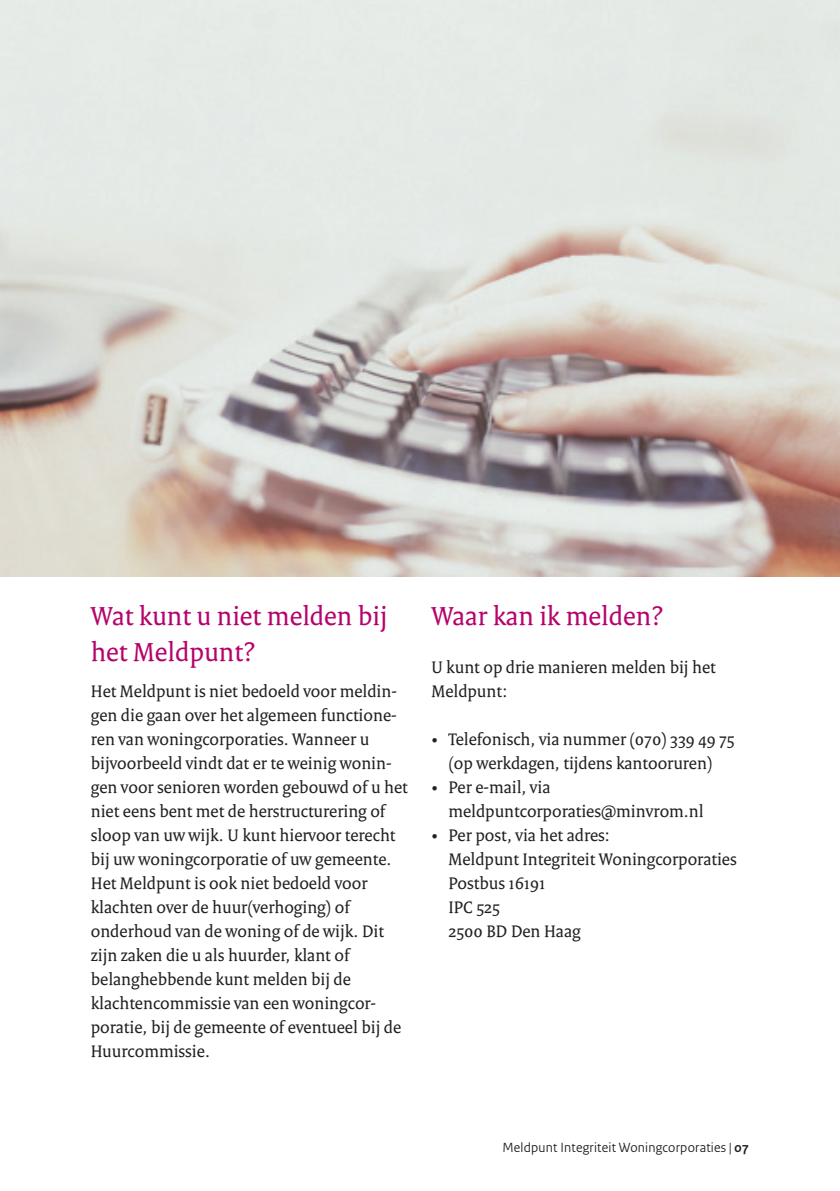
<style>
.page{position:relative;width:840px;height:1191px;background:#fff}
.page>*{position:absolute;margin:0;border:0;box-sizing:border-box;transform-origin:0 0}
.t1{font:28px/36px "Rijksoverheid Serif";color:#b6036c}
.t2{font:18px/24px "Rijksoverheid Serif";color:#231f20}
.t3{font:14px "Rijksoverheid Sans";letter-spacing:.015em;color:#231f20}
.s1{font-weight:700}
</style>
<div class="page">
<img style="left:1px;top:0;width:838px;height:576px">
<h1 class="t1" style="left:91px;top:598px;width:298px">Wat kunt u niet melden bij het Meldpunt?</h1>
<p class="t2" style="left:91px;top:679px;width:318px">Het Meldpunt is niet bedoeld voor meldin&shy;gen die gaan over het algemeen functione&shy;ren van woningcorporaties. Wanneer u bijvoorbeeld vindt dat er te weinig wonin&shy;gen voor senioren worden gebouwd of u het niet eens bent met de herstructurering of sloop van uw wijk. U kunt hiervoor terecht bij uw woningcorporatie of uw gemeente.<br>Het Meldpunt is ook niet bedoeld voor klachten over de huur(verhoging) of onderhoud van de woning of de wijk. Dit zijn zaken die u als huurder, klant of belanghebbende kunt melden bij de klachtencommissie van een woningcor&shy;poratie, bij de gemeente of eventueel bij de Huurcommissie.</p>
<h1 class="t1" style="left:431px;top:598px;width:233px">Waar kan ik melden?</h1>
<p class="t2" style="left:431px;top:655px;width:286px">U kunt op drie manieren melden bij het<br>Meldpunt:</p>
<p class="t2" style="left:431px;top:727px;width:305px;text-align:center">• Telefonisch, via nummer (070) 339 49 75 (op werkdagen, tijdens kantooruren)</p>
<p class="t2" style="left:448px;top:775px;width:256px;text-indent:-17px">• Per e-mail, via meldpuntcorporaties@minvrom.nl</p>
<p class="t2" style="left:448px;top:823px;width:290px;text-indent:-17px">• Per post, via het adres:<br>Meldpunt Integriteit Woningcorporaties<br>Postbus 16191<br>IPC 525<br>2500 BD Den Haag</p>
<p class="t3" style="left:502px;top:1139px;width:248px">Meldpunt Integriteit Woningcorporaties | <span class="s1">07</span></p>
</div>
